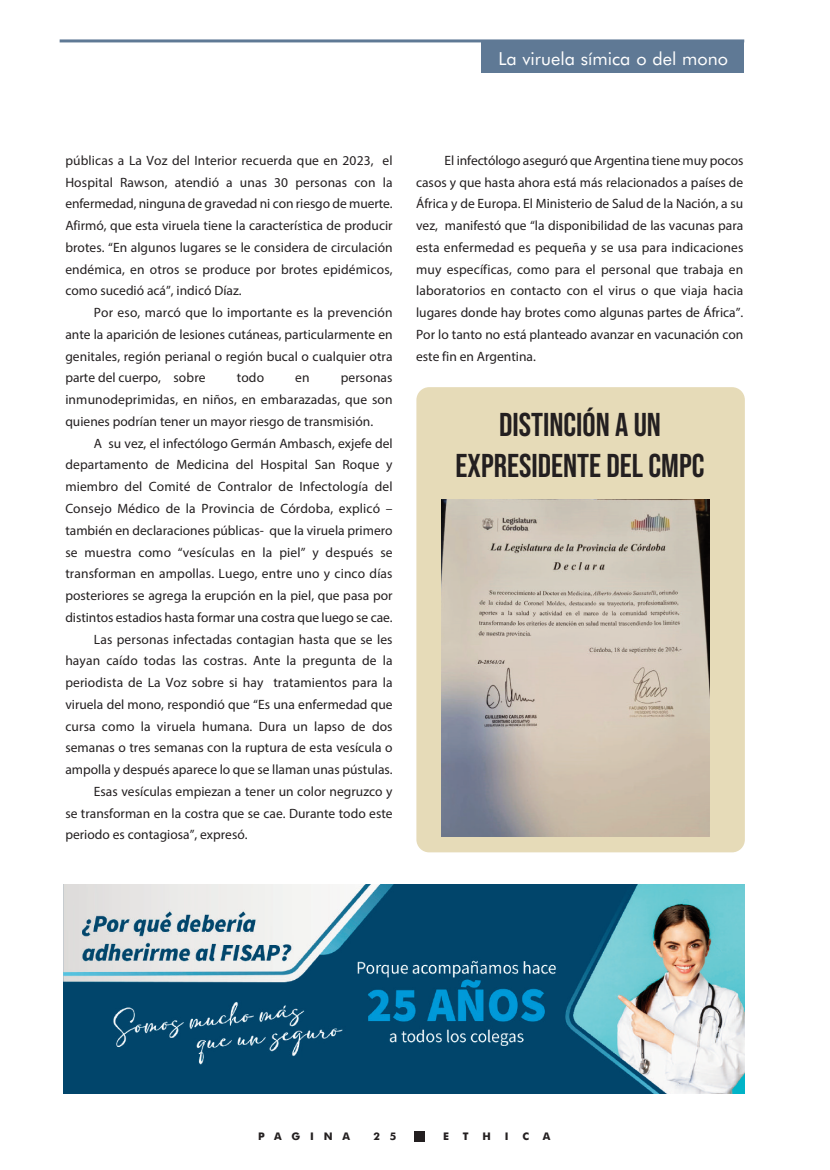
<style>
.page{position:relative;width:830px;height:1170px;background:#fff}
.page>*{position:absolute;margin:0;border:0;box-sizing:border-box;transform-origin:0 0}
.t1{font:33px/40.5px "Bebas Neue";color:#231f20;text-align:center}
.t2{font:18px "Futura BT";color:#fff}
.t3{font:13.5px/21.8px "Myriad Pro";letter-spacing:.005em;color:#231f20;text-align:justify}
.t4{font:700 10.5px "Futura BT";letter-spacing:.935em;color:#231f20}
</style>
<div class="page">
<div style="left:413px;top:1131px;width:11px;height:11px;background:#231f20"></div>
<hr style="left:60px;top:39px;width:683px;height:3px;background:#5f7995">
<div style="left:481px;top:41px;width:262px;height:32px;background:#5f7995"></div>
<img style="left:64px;top:884px;width:680px;height:209px">
<div style="left:416px;top:387px;width:328px;height:465px;background:#e6dbb8;border-radius:13px"></div>
<img style="left:441px;top:499px;width:267px;height:337px">
<h2 class="t2" style="left:498px;top:48px;width:231px">La viruela símica o del mono</h2>
<p class="t3" style="left:65px;top:150px;width:328px">públicas a La Voz del Interior recuerda que en 2023, el Hospital Rawson, atendió a unas 30 personas con la enfermedad, ninguna de gravedad ni con riesgo de muerte.<br>Afirmó, que esta viruela tiene la característica de producir brotes. “En algunos lugares se le considera de circulación endémica, en otros se produce por brotes epidémicos, como sucedió acá”, indicó Díaz.</p>
<p class="t3" style="left:65px;top:303px;width:328px;text-indent:29px">Por eso, marcó que lo importante es la prevención ante la aparición de lesiones cutáneas, particularmente en genitales, región perianal o región bucal o cualquier otra parte del cuerpo, sobre</p>
<p class="t3" style="left:237px;top:368px;width:29px">todo</p>
<p class="t3" style="left:295px;top:368px;width:16px">en</p>
<p class="t3" style="left:65px;top:368px;width:328px;text-indent:275px">personas inmunodeprimidas, en niños, en embarazadas, que son quienes podrían tener un mayor riesgo de transmisión.</p>
<p class="t3" style="left:94px;top:433px;width:300px">A su vez, el infectólogo Germán Ambasch, exjefe del</p>
<p class="t3" style="left:65px;top:455px;width:328px">departamento de Medicina del Hospital San Roque y</p>
<p class="t3" style="left:65px;top:477px;width:328px">miembro del Comité de Contralor de Infectología del</p>
<p class="t3" style="left:65px;top:498px;width:328px">Consejo Médico de la Provincia de Córdoba, explicó –</p>
<p class="t3" style="left:65px;top:520px;width:328px">también en declaraciones públicas- que la viruela primero</p>
<p class="t3" style="left:65px;top:542px;width:328px">se muestra como “vesículas en la piel” y después se</p>
<p class="t3" style="left:65px;top:564px;width:328px">transforman en ampollas. Luego, entre uno y cinco días</p>
<p class="t3" style="left:65px;top:585px;width:328px">posteriores se agrega la erupción en la piel, que pasa por</p>
<p class="t3" style="left:65px;top:607px;width:328px">distintos estadios hasta formar una costra que luego se cae.</p>
<p class="t3" style="left:94px;top:629px;width:300px">Las personas infectadas contagian hasta que se les</p>
<p class="t3" style="left:65px;top:651px;width:328px">hayan caído todas las costras. Ante la pregunta de la</p>
<p class="t3" style="left:65px;top:672px;width:328px">periodista de La Voz sobre si hay tratamientos para la</p>
<p class="t3" style="left:65px;top:694px;width:328px">viruela del mono, respondió que “Es una enfermedad que</p>
<p class="t3" style="left:65px;top:716px;width:328px">cursa como la viruela humana. Dura un lapso de dos</p>
<p class="t3" style="left:65px;top:738px;width:328px">semanas o tres semanas con la ruptura de esta vesícula o</p>
<p class="t3" style="left:65px;top:759px;width:328px">ampolla y después aparece lo que se llaman unas pústulas.</p>
<p class="t3" style="left:94px;top:781px;width:300px">Esas vesículas empiezan a tener un color negruzco y</p>
<p class="t3" style="left:65px;top:803px;width:328px">se transforman en la costra que se cae. Durante todo este</p>
<p class="t3" style="left:65px;top:825px;width:184px">periodo es contagiosa”, expresó.</p>
<p class="t3" style="left:416px;top:150px;width:328px;text-indent:28px">El infectólogo aseguró que Argentina tiene muy pocos casos y que hasta ahora está más relacionados a países de África y de Europa. El Ministerio de Salud de la Nación, a su vez, manifestó que “la disponibilidad de las vacunas para esta enfermedad es pequeña y se usa para indicaciones muy específicas, como para el personal que trabaja en laboratorios en contacto con el virus o que viaja hacia lugares donde hay brotes como algunas partes de África”.<br>Por lo tanto no está planteado avanzar en vacunación con este fin en Argentina.</p>
<h1 class="t1" style="left:455px;top:404px;width:250px">DISTINCIÓN A UN<br>EXPRESIDENTE DEL CMPC</h1>
<p class="t4" style="left:258px;top:1130px;width:93px">PAGINA</p>
<p class="t4" style="left:373px;top:1130px;width:24px">2 5</p>
<p class="t4" style="left:443px;top:1130px;width:7px">E</p>
<p class="t4" style="left:463px;top:1130px;width:7px">T</p>
<p class="t4" style="left:482px;top:1130px;width:10px">H</p>
<p class="t4" style="left:504px;top:1130px;width:5px">I</p>
<p class="t4" style="left:522px;top:1130px;width:8px">C</p>
<p class="t4" style="left:542px;top:1130px;width:9px">A</p>
</div>
